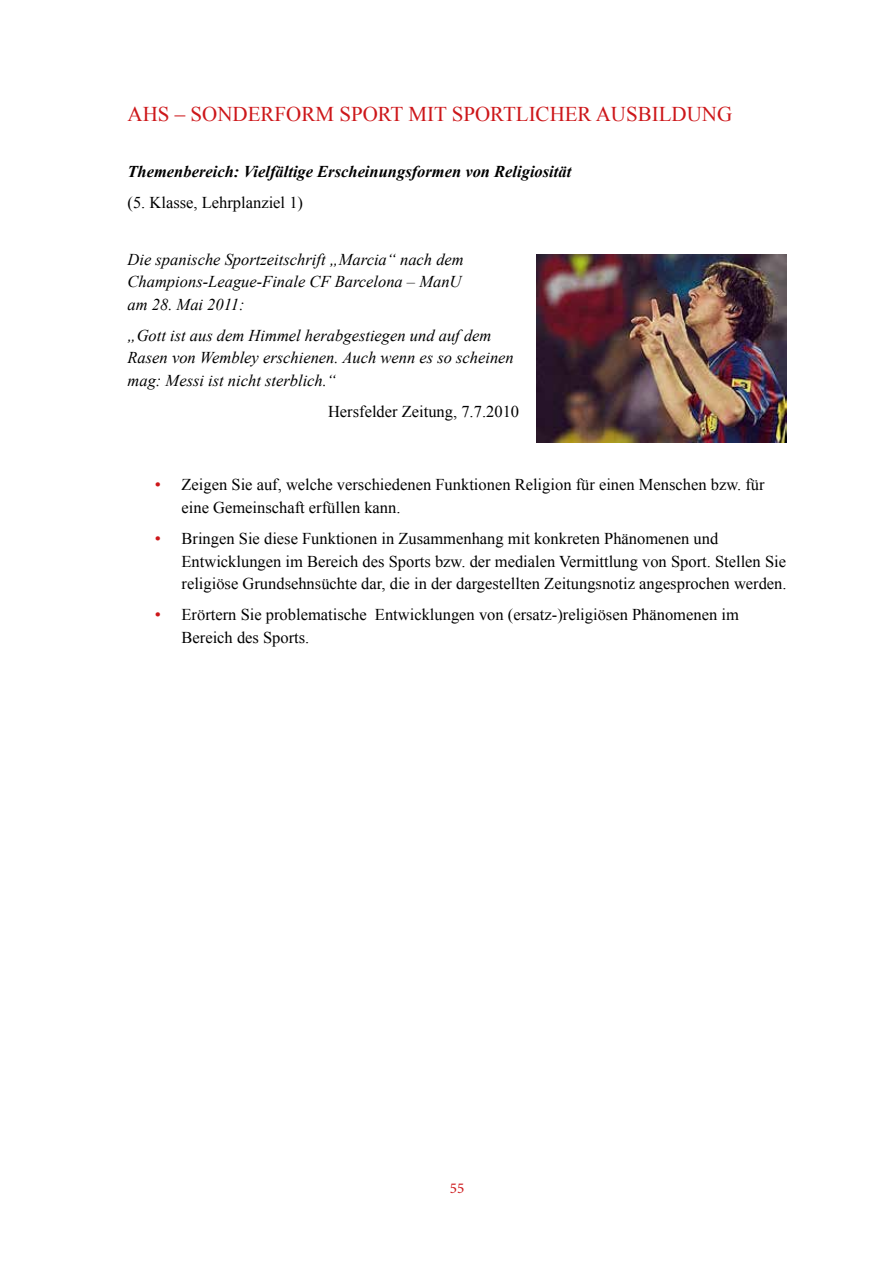
<style>
.page{position:relative;width:893px;height:1263px;background:#fff}
.page>*{position:absolute;margin:0;border:0;box-sizing:border-box;transform-origin:0 0}
.t1{font:21px "Times New Roman";color:#cd171a}
.t2{font:16.5px/22.5px "Times New Roman";color:#000}
.t3{font:italic 16.5px/22.5px "Times New Roman";color:#000}
.t4{font:italic 700 16.5px "Times New Roman";color:#000}
.t5{font:15px "Minion Pro";color:#cd171a}
.s1{color:#cd171a}
</style>
<div class="page">
<img style="left:536px;top:254px;width:251px;height:188px">
<p class="t1" style="left:128px;top:100px;width:606px">AHS – SONDERFORM SPORT MIT SPORTLICHER AUSBILDUNG</p>
<p class="t4" style="left:128px;top:160px;width:445px">Themenbereich: Vielfältige Erscheinungsformen von Religiosität</p>
<p class="t2" style="left:128px;top:191px;width:177px">(5. Klasse, Lehrplanziel 1)</p>
<p class="t3" style="left:128px;top:248px;width:338px">Die spanische Sportzeitschrift „Marcia“ nach dem<br>Champions-League-Finale CF Barcelona – ManU am 28. Mai 2011:</p>
<p class="t3" style="left:128px;top:324px;width:388px">„Gott ist aus dem Himmel herabgestiegen und auf dem<br>Rasen von Wembley erschienen. Auch wenn es so scheinen mag: Messi ist nicht sterblich.“</p>
<p class="t2" style="left:328px;top:400px;width:193px">Hersfelder Zeitung, 7.7.2010</p>
<p class="t2" style="left:182px;top:473px;width:585px;text-indent:-27px"><span class="s1">•</span> Zeigen Sie auf, welche verschiedenen Funktionen Religion für einen Menschen bzw. für eine Gemeinschaft erfüllen kann.</p>
<p class="t2" style="left:182px;top:527px;width:607px;text-indent:-27px"><span class="s1">•</span> Bringen Sie diese Funktionen in Zusammenhang mit konkreten Phänomenen und<br>Entwicklungen im Bereich des Sports bzw. der medialen Vermittlung von Sport. Stellen Sie religiöse Grundsehnsüchte dar, die in der dargestellten Zeitungsnotiz angesprochen werden.</p>
<p class="t2" style="left:182px;top:603px;width:559px;text-indent:-27px"><span class="s1">•</span> Erörtern Sie problematische Entwicklungen von (ersatz-)religiösen Phänomenen im<br>Bereich des Sports.</p>
<p class="t5" style="left:450px;top:1178px;width:16px">55</p>
</div>
